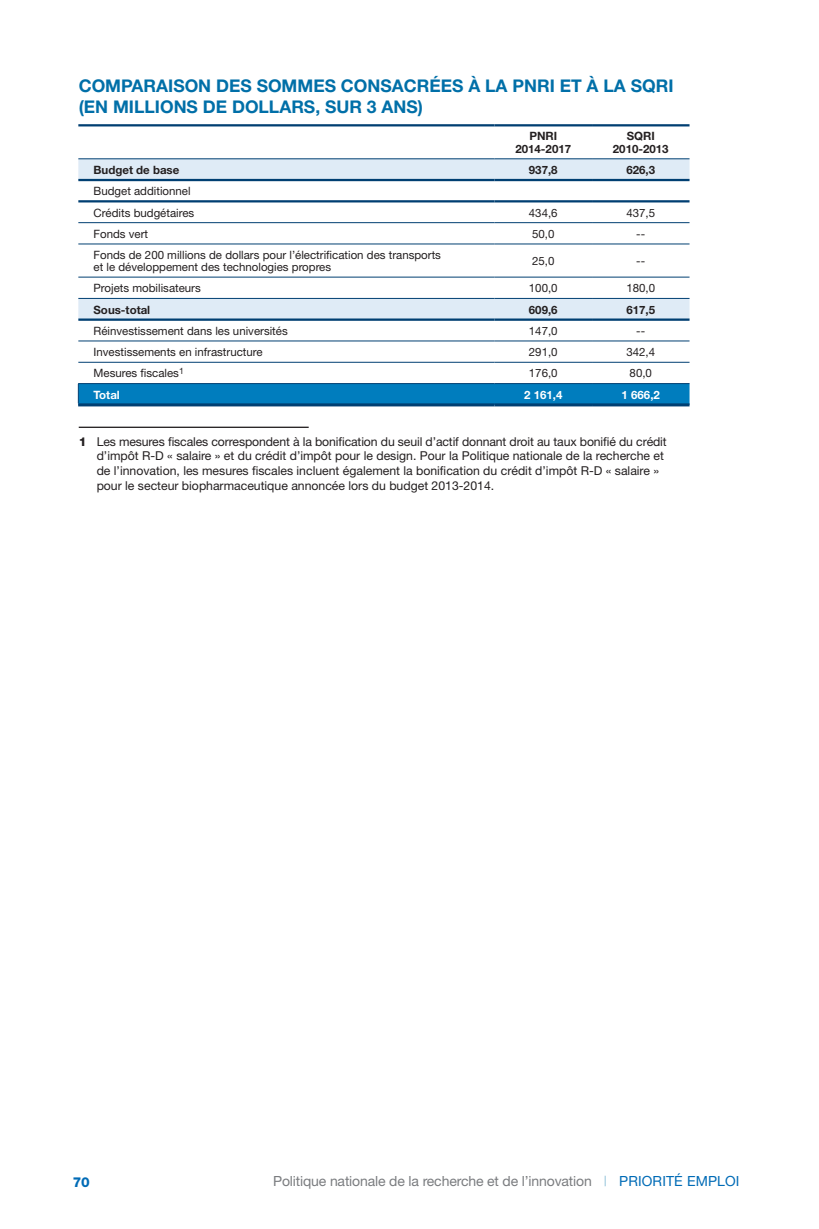
<style>
.page{position:relative;width:819px;height:1229px;background:#fff}
.page>*{position:absolute;margin:0;border:0;box-sizing:border-box;transform-origin:0 0}
.t1{font:700 17.5px/21px "Helvetica Neue";color:#006fa8}
.t2{font:14px "Helvetica Neue";letter-spacing:-.01em;color:#7a7c7f}
.t3{font:800 13.65px "Helvetica Neue";color:#006bb6}
.t4{font:12.25px/14.7px "Helvetica Neue";color:#231f20}
.t5{font:11.55px/21.3px "Helvetica Neue";color:#231f20}
.t6{font:700 11.55px/12.2px "Helvetica Neue";color:#231f20;text-align:center}
.t7{font:700 11.55px "Helvetica Neue";color:#fff}
.s1{font-weight:800}
.s2{color:#94c3da}
.s3{color:#006bb6}
</style>
<div class="page">
<svg style="left:78px;top:159px;width:612px;height:159px"></svg>
<hr style="left:78px;top:222px;width:417px;height:1px;background:#003f72">
<hr style="left:495px;top:222px;width:97px;height:1px;background:#003f72">
<hr style="left:592px;top:222px;width:98px;height:1px;background:#003f72">
<hr style="left:78px;top:244px;width:417px;height:1px;background:#003f72">
<hr style="left:495px;top:244px;width:97px;height:1px;background:#003f72">
<hr style="left:592px;top:244px;width:98px;height:1px;background:#003f72">
<hr style="left:78px;top:277px;width:417px;height:1px;background:#003f72">
<hr style="left:495px;top:277px;width:97px;height:1px;background:#003f72">
<hr style="left:592px;top:277px;width:98px;height:1px;background:#003f72">
<hr style="left:78px;top:341px;width:417px;height:1px;background:#003f72">
<hr style="left:495px;top:341px;width:97px;height:1px;background:#003f72">
<hr style="left:592px;top:341px;width:98px;height:1px;background:#003f72">
<hr style="left:78px;top:362px;width:417px;height:1px;background:#003f72">
<hr style="left:495px;top:362px;width:97px;height:1px;background:#003f72">
<hr style="left:592px;top:362px;width:98px;height:1px;background:#003f72">
<div style="left:78px;top:384px;width:612px;height:19px;background:#007dbe"></div>
<hr style="left:78px;top:403px;width:417px;height:3px;background:#003f72">
<hr style="left:495px;top:403px;width:97px;height:3px;background:#003f72">
<hr style="left:592px;top:403px;width:98px;height:3px;background:#003f72">
<hr style="left:78px;top:158px;width:417px;height:1px;background:#003f72">
<hr style="left:495px;top:158px;width:97px;height:1px;background:#003f72">
<hr style="left:592px;top:158px;width:98px;height:1px;background:#003f72">
<hr style="left:78px;top:179px;width:417px;height:2px;background:#003f72">
<hr style="left:495px;top:179px;width:97px;height:2px;background:#003f72">
<hr style="left:592px;top:179px;width:98px;height:2px;background:#003f72">
<hr style="left:78px;top:298px;width:417px;height:1px;background:#003f72">
<hr style="left:495px;top:298px;width:97px;height:1px;background:#003f72">
<hr style="left:592px;top:298px;width:98px;height:1px;background:#003f72">
<hr style="left:78px;top:318px;width:417px;height:3px;background:#003f72">
<hr style="left:495px;top:318px;width:97px;height:3px;background:#003f72">
<hr style="left:592px;top:318px;width:98px;height:3px;background:#003f72">
<hr style="left:78px;top:383px;width:417px;height:1px;background:#003f72">
<hr style="left:495px;top:383px;width:97px;height:1px;background:#003f72">
<hr style="left:592px;top:383px;width:98px;height:1px;background:#003f72">
<hr style="left:78px;top:124px;width:417px;height:2px;background:#003f72">
<hr style="left:495px;top:124px;width:97px;height:2px;background:#003f72">
<hr style="left:592px;top:124px;width:98px;height:2px;background:#003f72">
<hr style="left:78px;top:200px;width:417px;height:2px;background:#003f72">
<hr style="left:495px;top:200px;width:97px;height:2px;background:#003f72">
<hr style="left:592px;top:200px;width:98px;height:2px;background:#003f72">
<hr style="left:79px;top:426px;width:230px;height:2px;background:#231f20">
<h1 class="t1" style="left:79px;top:75px;width:596px">COMPARAISON DES SOMMES CONSACRÉES À LA PNRI ET À LA SQRI (EN MILLIONS DE DOLLARS, SUR 3 ANS)</h1>
<p class="t6" style="left:515px;top:130px;width:57px">PNRI<br>2014-2017</p>
<p class="t6" style="left:613px;top:130px;width:57px">SQRI<br>2010-2013</p>
<p class="t6" style="left:94px;top:163px;width:87px">Budget de base</p>
<p class="t6" style="left:529px;top:163px;width:30px">937,8</p>
<p class="t6" style="left:626px;top:163px;width:30px">626,3</p>
<p class="t5" style="left:94px;top:180px;width:102px">Budget additionnel<br>Crédits budgétaires</p>
<p class="t5" style="left:529px;top:202px;width:30px">434,6</p>
<p class="t5" style="left:626px;top:202px;width:30px">437,5</p>
<p class="t5" style="left:94px;top:223px;width:56px">Fonds vert</p>
<p class="t5" style="left:532px;top:223px;width:24px">50,0</p>
<p class="t5" style="left:636px;top:223px;width:10px">--</p>
<p class="t5" style="left:94px;top:249px;width:349px;line-height:11.7px">Fonds de 200 millions de dollars pour l’électrification des transports et le développement des technologies propres</p>
<p class="t5" style="left:532px;top:250px;width:24px">25,0</p>
<p class="t5" style="left:636px;top:250px;width:10px">--</p>
<p class="t5" style="left:94px;top:277px;width:109px">Projets mobilisateurs</p>
<p class="t5" style="left:529px;top:277px;width:30px">100,0</p>
<p class="t5" style="left:626px;top:277px;width:30px">180,0</p>
<p class="t6" style="left:94px;top:303px;width:58px">Sous-total</p>
<p class="t6" style="left:529px;top:303px;width:30px">609,6</p>
<p class="t6" style="left:626px;top:303px;width:30px">617,5</p>
<p class="t5" style="left:94px;top:320px;width:196px">Réinvestissement dans les universités</p>
<p class="t5" style="left:529px;top:320px;width:30px">147,0</p>
<p class="t5" style="left:636px;top:320px;width:10px">--</p>
<p class="t5" style="left:94px;top:341px;width:171px">Investissements en infrastructure</p>
<p class="t5" style="left:529px;top:341px;width:30px">291,0</p>
<p class="t5" style="left:626px;top:341px;width:30px">342,4</p>
<p class="t5" style="left:94px;top:362px;width:92px">Mesures fiscales<sup>1</sup></p>
<p class="t5" style="left:529px;top:362px;width:30px">176,0</p>
<p class="t5" style="left:630px;top:362px;width:24px">80,0</p>
<p class="t7" style="left:94px;top:387px;width:28px">Total</p>
<p class="t7" style="left:524px;top:387px;width:40px">2 161,4</p>
<p class="t7" style="left:622px;top:387px;width:40px">1 666,2</p>
<p class="t4" style="left:97px;top:434px;width:572px;text-indent:-18px"><span class="s1">1</span> Les mesures fiscales correspondent à la bonification du seuil d’actif donnant droit au taux bonifié du crédit d’impôt R-D « salaire » et du crédit d’impôt pour le design. Pour la Politique nationale de la recherche et de l’innovation, les mesures fiscales incluent également la bonification du crédit d’impôt R-D « salaire » pour le secteur biopharmaceutique annoncée lors du budget 2013-2014.</p>
<p class="t3" style="left:73px;top:1174px;width:19px">70</p>
<p class="t2" style="left:273px;top:1173px;width:468px">Politique nationale de la recherche et de l’innovation <span class="s2">|</span> <span class="s3">PRIORITÉ EMPLOI</span></p>
</div>
